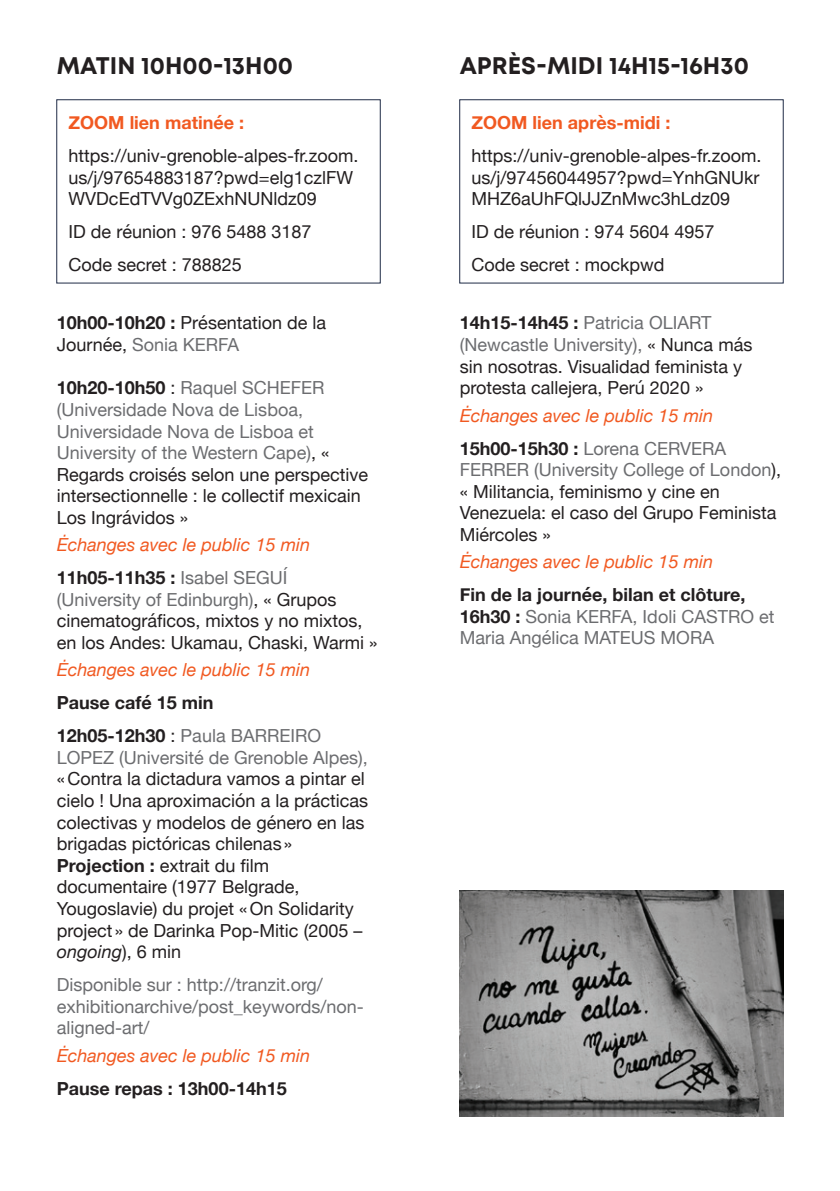
<style>
.page{position:relative;width:840px;height:1191px;background:#fff}
.page>*{position:absolute;margin:0;border:0;box-sizing:border-box;transform-origin:0 0}
.t1{font:700 24px "Mont";color:#231f20}
.t2{font:18px/21.6px "Helvetica Neue";color:#231f20}
.t3{font:18px/21.6px "Helvetica Neue";color:#6c6d70}
.t4{font:italic 18px "Helvetica Neue";color:#f15921}
.t5{font:700 18px "Helvetica Neue";color:#231f20}
.t6{font:700 18px "Helvetica Neue";color:#f15921}
.s1{font-weight:700}
.s2{color:#6c6d70}
.s3{font-weight:700;color:#231f20}
.s4{color:#231f20}
.s5{font-style:italic}
</style>
<div class="page">
<div style="left:56px;top:99px;width:324px;height:184px;border:1px solid #1f2b46"></div>
<div style="left:459px;top:99px;width:324px;height:184px;border:1px solid #1f2b46"></div>
<img style="left:459px;top:890px;width:323px;height:227px">
<p class="t1" style="left:57px;top:50px;width:238px">MATIN 10H00-13H00</p>
<p class="t1" style="left:459px;top:50px;width:290px">APRÈS-MIDI 14H15-16H30</p>
<p class="t6" style="left:69px;top:109px;width:177px">ZOOM lien matinée :</p>
<p class="t2" style="left:69px;top:146px;width:291px">https://univ-grenoble-alpes-fr.zoom. us/j/97654883187?pwd=elg1czlFW<br>WVDcEdTVVg0ZExhNUNldz09</p>
<p class="t2" style="left:69px;top:222px;width:244px">ID de réunion : 976 5488 3187</p>
<p class="t2" style="left:69px;top:255px;width:175px">Code secret : 788825</p>
<p class="t2" style="left:57px;top:313px;width:271px"><span class="s1">10h00-10h20 :</span> Présentation de la<br>Journée, <span class="s2">Sonia KERFA</span></p>
<p class="t3" style="left:57px;top:378px;width:313px"><span class="s3">10h20-10h50</span> <span class="s4">:</span> Raquel SCHEFER (Universidade Nova de Lisboa,<br>Universidade Nova de Lisboa et<br>University of the Western Cape)<span class="s4">, «<br>Regards croisés selon une perspective intersectionnelle : le collectif mexicain<br>Los Ingrávidos »</span></p>
<p class="t4" style="left:57px;top:532px;width:255px">Ėchanges avec le public 15 min</p>
<p class="t2" style="left:57px;top:568px;width:322px"><span class="s1">11h05-11h35 :</span> <span class="s2">Isabel SEGUÍ<br>(University of Edinburgh)</span>, « Grupos cinematográficos, mixtos y no mixtos, en los Andes: Ukamau, Chaski, Warmi »</p>
<p class="t4" style="left:57px;top:657px;width:255px">Ėchanges avec le public 15 min</p>
<p class="t5" style="left:57px;top:688px;width:158px">Pause café 15 min</p>
<p class="t2" style="left:57px;top:726px;width:313px"><span class="s1">12h05-12h30</span> : <span class="s2">Paula BARREIRO LOPEZ (Université de Grenoble Alpes), </span>«Contra la dictadura vamos a pintar el cielo ! Una aproximación a la prácticas colectivas y modelos de género en las brigadas pictóricas chilenas »</p>
<p class="t2" style="left:57px;top:855px;width:307px"><span class="s1">Projection :</span> extrait du film documentaire (1977 Belgrade,<br>Yougoslavie) du projet «On Solidarity project » de Darinka Pop-Mitic (2005 – <span class="s5">ongoing</span>), 6 min</p>
<p class="t3" style="left:57px;top:975px;width:308px">Disponible sur : http://tranzit.org/ exhibitionarchive/post_keywords/non&shy;aligned-art/</p>
<p class="t4" style="left:57px;top:1042px;width:255px">Ėchanges avec le public 15 min</p>
<p class="t5" style="left:57px;top:1074px;width:231px">Pause repas : 13h00-14h15</p>
<p class="t6" style="left:471px;top:109px;width:200px">ZOOM lien après-midi :</p>
<p class="t2" style="left:471px;top:146px;width:291px;text-align:justify">https://univ-grenoble-alpes-fr.zoom. us/j/97456044957?pwd=YnhGNUkr MHZ6aUhFQlJJZnMwc3hLdz09</p>
<p class="t2" style="left:471px;top:222px;width:244px">ID de réunion : 974 5604 4957</p>
<p class="t2" style="left:471px;top:255px;width:194px">Code secret : mockpwd</p>
<p class="t2" style="left:459px;top:313px;width:294px"><span class="s1">14h15-14h45 :</span> <span class="s2">Patricia OLIART (Newcastle University),</span> « Nunca más sin nosotras. Visualidad feminista y protesta callejera, Perú 2020 »</p>
<p class="t4" style="left:459px;top:402px;width:255px">Ėchanges avec le public 15 min</p>
<p class="t2" style="left:459px;top:438px;width:322px"><span class="s1">15h00-15h30 :</span> <span class="s2">Lorena CERVERA<br>FERRER (University College of London</span>), « Militancia, feminismo y cine en<br>Venezuela: el caso del Grupo Feminista<br>Miércoles »</p>
<p class="t4" style="left:459px;top:549px;width:255px">Ėchanges avec le public 15 min</p>
<p class="t3" style="left:459px;top:585px;width:316px"><span class="s3">Fin de la journée, bilan et clôture,<br>16h30 :</span> Sonia KERFA, Idoli CASTRO et<br>Maria Angélica MATEUS MORA</p>
</div>
